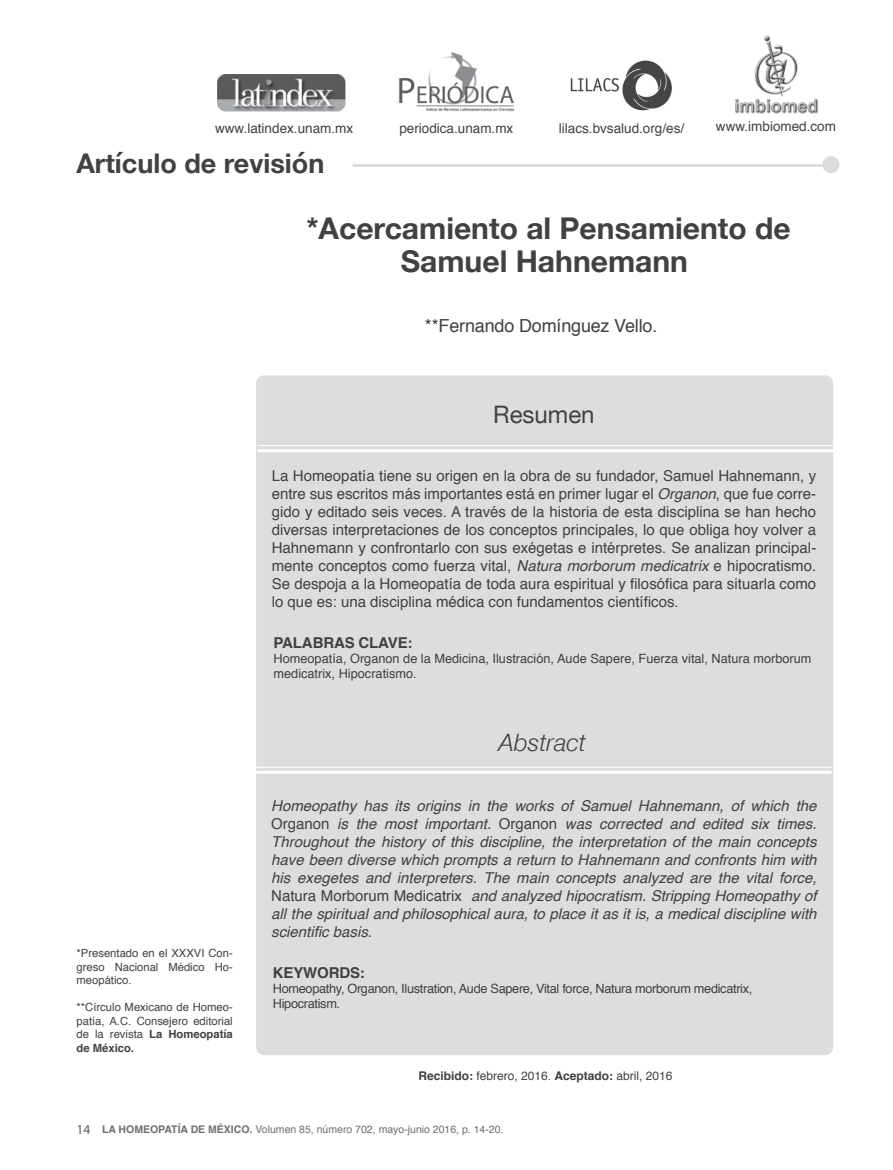
<style>
.page{position:relative;width:893px;height:1170px;background:#fff}
.page>*{position:absolute;margin:0;border:0;box-sizing:border-box;transform-origin:0 0}
.t1{font:700 30px/33px "Helvetica Neue";color:#414042;text-align:center}
.t2{font:700 27px "Helvetica Neue";color:#414042}
.t3{font:italic 24px "Helvetica Neue";color:#414042}
.t4{font:24px "Helvetica Neue";color:#414042}
.t5{font:18px "Helvetica";letter-spacing:-.01em;color:#414042}
.t6{font:15px/18px "Helvetica";color:#414042;text-align:justify}
.t7{font:italic 15px/18px "Helvetica";color:#414042;text-align:justify}
.t8{font:700 15px "Helvetica";letter-spacing:-.01em;color:#414042}
.t9{font:13.5px "Helvetica";color:#414042}
.t10{font:12.75px/15.3px "Helvetica";color:#414042}
.t11{font:12.75px/15.3px "Helvetica";letter-spacing:-.025em;color:#414042}
.t12{font:12px "Helvetica";color:#414042}
.t13{font:11.25px/13.5px "Helvetica";color:#414042;text-align:justify}
.t14{font:10.5px "Helvetica";color:#6d6e71}
.s1{font-style:italic}
.s2{font-weight:700}
.s3{font-style:normal}
.s4{font-family:"Myriad Pro";font-size:13.5px;color:#58595b}
</style>
<div class="page">
<div style="left:256px;top:375px;width:577px;height:679px;background:#dcddde;border-radius:8px"></div>
<hr style="left:258px;top:449px;width:575px;height:3px;background:#fff">
<hr style="left:258px;top:445px;width:575px;height:1px;background:#fff">
<hr style="left:327px;top:165px;width:497px;height:2px;background:#dcddde">
<div style="left:822px;top:156px;width:17px;height:17px;background:#dcddde;border-radius:50%"></div>
<div style="left:325px;top:152px;width:28px;height:21px;background:#fff"></div>
<img style="left:217px;top:74px;width:129px;height:37px">
<img style="left:398px;top:52px;width:117px;height:60px">
<hr style="left:256px;top:770px;width:576px;height:3px;background:#fff">
<hr style="left:256px;top:766px;width:576px;height:1px;background:#fff">
<img style="left:570px;top:60px;width:102px;height:51px">
<img style="left:735px;top:35px;width:83px;height:79px">
<p class="t9" style="left:215px;top:118px;width:140px">www.latindex.unam.mx</p>
<p class="t9" style="left:399px;top:118px;width:116px">periodica.unam.mx</p>
<h2 class="t2" style="left:76px;top:142px;width:249px">Artículo de revisión</h2>
<p class="t9" style="left:559px;top:118px;width:127px">lilacs.bvsalud.org/es/</p>
<p class="t9" style="left:716px;top:116px;width:122px">www.imbiomed.com</p>
<h1 class="t1" style="left:306px;top:213px;width:486px">*Acercamiento al Pensamiento de<br>Samuel Hahnemann</h1>
<p class="t5" style="left:425px;top:312px;width:234px">**Fernando Domínguez Vello.</p>
<h3 class="t4" style="left:493px;top:397px;width:103px">Resumen</h3>
<p class="t6" style="left:272px;top:467px;width:546px">La Homeopatía tiene su origen en la obra de su fundador, Samuel Hahnemann, y entre sus escritos más importantes está en primer lugar el <span class="s1">Organon</span>, que fue corre&shy;gido y editado seis veces. A través de la historia de esta disciplina se han hecho diversas interpretaciones de los conceptos principales, lo que obliga hoy volver a Hahnemann y confrontarlo con sus exégetas e intérpretes. Se analizan principal&shy;mente conceptos como fuerza vital, <span class="s1">Natura morborum medicatrix</span> e hipocratismo.<br>Se despoja a la Homeopatía de toda aura espiritual y filosófica para situarla como lo que es: una disciplina médica con fundamentos científicos.</p>
<p class="t8" style="left:274px;top:630px;width:141px">PALABRAS CLAVE:</p>
<p class="t10" style="left:274px;top:651px;width:539px">Homeopatía, Organon de la Medicina, Ilustración, Aude Sapere, Fuerza vital, Natura morborum medicatrix, Hipocratismo.</p>
<h3 class="t3" style="left:499px;top:727px;width:89px">Abstract</h3>
<p class="t13" style="left:77px;top:946px;width:158px">*Presentado en el XXXVI Con&shy;greso Nacional Médico Ho&shy;meopático.</p>
<p class="t13" style="left:77px;top:1000px;width:158px">**Círculo Mexicano de Homeo&shy;patía, A.C. Consejero editorial de la revista <span class="s2">La Homeopatía de México.</span></p>
<p class="t7" style="left:271px;top:797px;width:547px">Homeopathy has its origins in the works of Samuel Hahnemann, of which the <span class="s3">Organon</span> is the most important. <span class="s3">Organon</span> was corrected and edited six times.<br>Throughout the history of this discipline, the interpretation of the main concepts have been diverse which prompts a return to Hahnemann and confronts him with his exegetes and interpreters. The main concepts analyzed are the vital force, <span class="s3">Natura Morborum Medicatrix</span> and analyzed hipocratism. Stripping Homeopathy of all the spiritual and philosophical aura, to place it as it is, a medical discipline with scientific basis.</p>
<p class="t8" style="left:273px;top:960px;width:94px">KEYWORDS:</p>
<p class="t11" style="left:273px;top:981px;width:481px">Homeopathy, Organon, Ilustration, Aude Sapere, Vital force, Natura morborum medicatrix,<br>Hipocratism.</p>
<p class="t12" style="left:418px;top:1066px;width:256px"><span class="s2">Recibido:</span> febrero, 2016. <span class="s2">Aceptado:</span> abril, 2016</p>
<p class="t14" style="left:76px;top:1120px;width:429px"><span class="s4">14</span> <span class="s2">LA HOMEOPATÍA DE MÉXICO.</span> Volumen 85, número 702, mayo-junio 2016, p. 14-20.</p>
</div>
